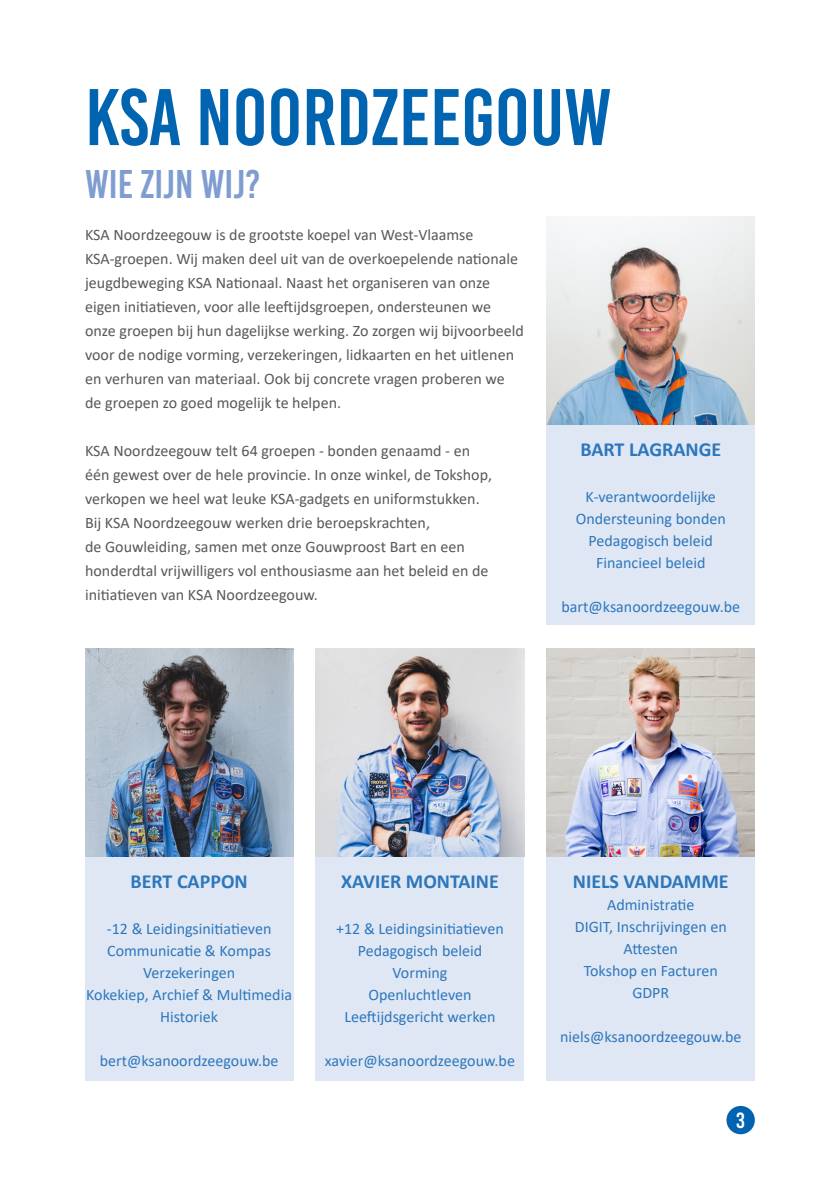
<style>
.page{position:relative;width:840px;height:1191px;background:#fff}
.page>*{position:absolute;margin:0;border:0;box-sizing:border-box;transform-origin:0 0}
.t1{font:80px "Bebas Kai";color:#0164b0}
.t2{font:40px "Bebas Kai";color:#7f9dd0}
.t3{font:22px "Bebas Kai";color:#fff}
.t4{font:700 20px "Calibri";color:#2d77bc}
.t5{font:16px/24px "Calibri";color:#57585a}
.t6{font:16px/22px "Calibri";color:#2d77bc;text-align:center}
</style>
<div class="page">
<div style="left:726px;top:1106px;width:28px;height:28px;background:#0164b0;border-radius:50%"></div>
<div style="left:85px;top:856px;width:208px;height:224px;background:#e0e7f4"></div>
<div style="left:316px;top:856px;width:207px;height:224px;background:#e0e7f4"></div>
<div style="left:546px;top:856px;width:208px;height:224px;background:#e0e7f4"></div>
<div style="left:546px;top:424px;width:208px;height:200px;background:#e0e7f4"></div>
<img style="left:85px;top:648px;width:208px;height:208px">
<img style="left:316px;top:648px;width:207px;height:208px">
<img style="left:546px;top:648px;width:208px;height:208px">
<img style="left:546px;top:216px;width:208px;height:208px">
<p class="t1" style="left:85px;top:74px;width:527px">KSA NOORDZEEGOUW</p>
<p class="t2" style="left:85px;top:163px;width:176px">WIE ZIJN WIJ?</p>
<p class="t5" style="left:85px;top:222px;width:440px">KSA Noordzeegouw is de grootste koepel van West-Vlaamse KSA-groepen. Wij maken deel uit van de overkoepelende nationale jeugdbeweging KSA Nationaal. Naast het organiseren van onze eigen initiatieven, voor alle leeftijdsgroepen, ondersteunen we onze groepen bij hun dagelijkse werking. Zo zorgen wij bijvoorbeeld voor de nodige vorming, verzekeringen, lidkaarten en het uitlenen en verhuren van materiaal. Ook bij concrete vragen proberen we de groepen zo goed mogelijk te helpen.</p>
<p class="t5" style="left:85px;top:438px;width:408px">KSA Noordzeegouw telt 64 groepen - bonden genaamd - en één gewest over de hele provincie. In onze winkel, de Tokshop, verkopen we heel wat leuke KSA-gadgets en uniformstukken.<br>Bij KSA Noordzeegouw werken drie beroepskrachten,<br>de Gouwleiding, samen met onze Gouwproost Bart en een honderdtal vrijwilligers vol enthousiasme aan het beleid en de initiatieven van KSA Noordzeegouw.</p>
<p class="t4" style="left:580px;top:435px;width:142px">BART LAGRANGE</p>
<p class="t6" style="left:585px;top:485px;width:132px">K-verantwoordelijke</p>
<p class="t6" style="left:575px;top:507px;width:151px">Ondersteuning bonden</p>
<p class="t6" style="left:588px;top:529px;width:126px">Pedagogisch beleid</p>
<p class="t6" style="left:595px;top:551px;width:111px">Financieel beleid</p>
<p class="t6" style="left:561px;top:595px;width:180px">bart@ksanoordzeegouw.be</p>
<p class="t4" style="left:130px;top:867px;width:119px">BERT CAPPON</p>
<p class="t6" style="left:107px;top:917px;width:166px">-12 &amp; Leidingsinitiatieven</p>
<p class="t6" style="left:107px;top:939px;width:165px">Communicatie &amp; Kompas</p>
<p class="t6" style="left:143px;top:961px;width:93px">Verzekeringen</p>
<p class="t6" style="left:86px;top:983px;width:207px">Kokekiep, Archief &amp; Multimedia</p>
<p class="t6" style="left:160px;top:1005px;width:59px">Historiek</p>
<p class="t6" style="left:100px;top:1049px;width:180px">bert@ksanoordzeegouw.be</p>
<p class="t4" style="left:341px;top:867px;width:159px">XAVIER MONTAINE</p>
<p class="t6" style="left:336px;top:917px;width:169px">+12 &amp; Leidingsinitiatieven</p>
<p class="t6" style="left:357px;top:939px;width:126px">Pedagogisch beleid</p>
<p class="t6" style="left:392px;top:961px;width:56px">Vorming</p>
<p class="t6" style="left:368px;top:983px;width:104px">Openluchtleven</p>
<p class="t6" style="left:344px;top:1005px;width:153px">Leeftijdsgericht werken</p>
<p class="t6" style="left:325px;top:1049px;width:191px">xavier@ksanoordzeegouw.be</p>
<p class="t4" style="left:572px;top:867px;width:157px">NIELS VANDAMME</p>
<p class="t6" style="left:606px;top:893px;width:89px">Administratie</p>
<p class="t6" style="left:574px;top:915px;width:153px">DIGIT, Inschrijvingen en<br>Attesten</p>
<p class="t6" style="left:583px;top:959px;width:135px">Tokshop en Facturen</p>
<p class="t6" style="left:632px;top:981px;width:38px">GDPR</p>
<p class="t6" style="left:559px;top:1025px;width:183px">niels@ksanoordzeegouw.be</p>
<h3 class="t3" style="left:735px;top:1108px;width:10px">3</h3>
</div>
